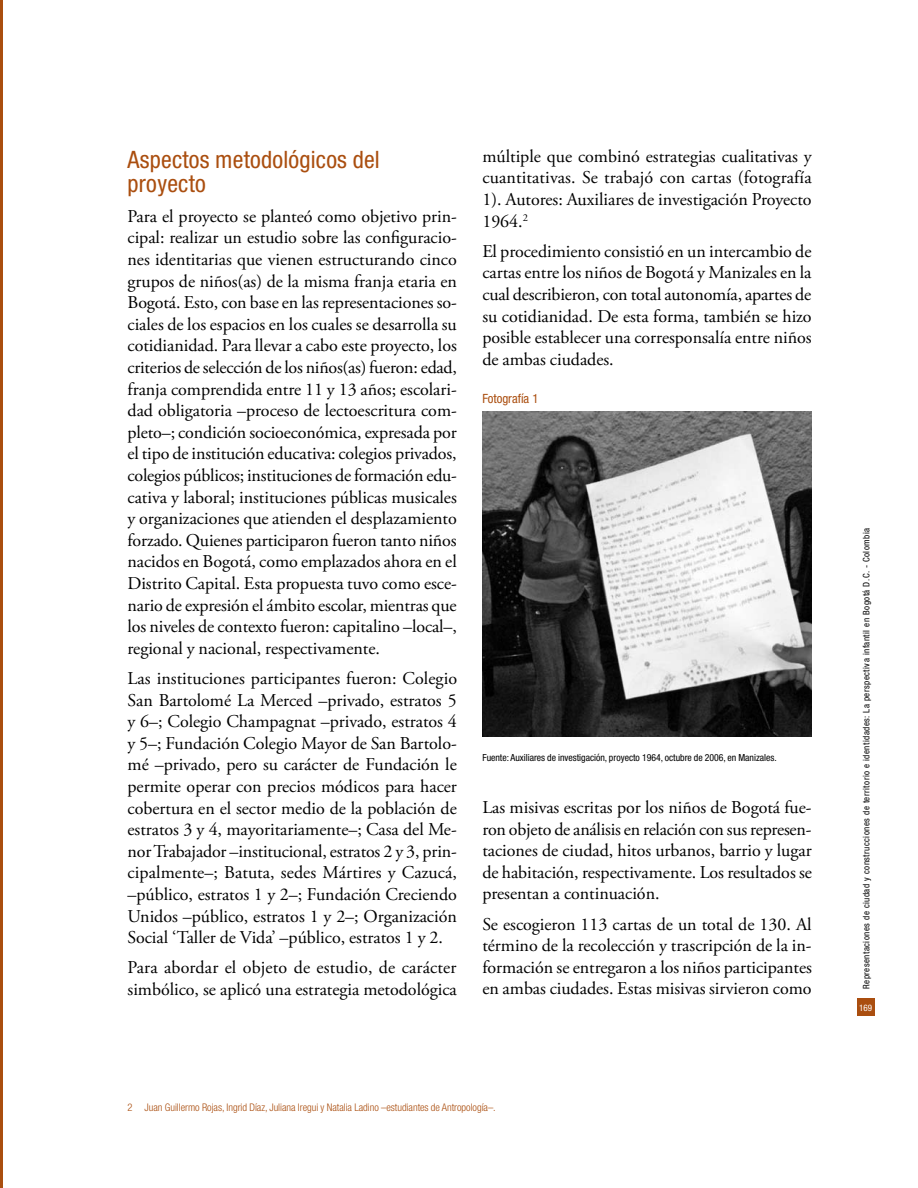
<style>
.page{position:relative;width:918px;height:1188px;background:#fff}
.page>*{position:absolute;margin:0;border:0;box-sizing:border-box;transform-origin:0 0}
.t1{font:condensed 24px/24px "Helvetica Neue";letter-spacing:.01em;color:#aa4e0f}
.t2{font:18px/21.6px "Adobe Garamond Pro";color:#000;text-align:justify}
.t3{font:condensed 12.75px "Helvetica Neue";color:#aa4e0f}
.t4{font:300 condensed 10.5px "Helvetica Neue";color:#aa4e0f}
.t5{font:condensed 9.75px "Helvetica Neue";color:#000}
.t6{font:condensed 9px "Helvetica Neue";letter-spacing:.05em;color:#000}
.t7{font:condensed 9px "Helvetica Neue";color:#fff}
</style>
<div class="page">
<hr style="left:0;top:0;width:2px;height:1188px;background:#aa4e0f">
<div style="left:857px;top:999px;width:17px;height:17px;background:#aa4e0f"></div>
<img style="left:482px;top:411px;width:330px;height:326px">
<h1 class="t1" style="left:128px;top:147px;width:254px">Aspectos metodológicos del proyecto</h1>
<p class="t2" style="left:128px;top:206px;width:331px">Para el proyecto se planteó como objetivo prin&shy;cipal: realizar un estudio sobre las configuracio&shy;nes identitarias que vienen estructurando cinco grupos de niños(as) de la misma franja etaria en Bogotá. Esto, con base en las representaciones so&shy;ciales de los espacios en los cuales se desarrolla su cotidianidad. Para llevar a cabo este proyecto, los criterios de selección de los niños(as) fueron: edad, franja comprendida entre 11 y 13 años; escolari&shy;dad obligatoria –proceso de lectoescritura com&shy;pleto–; condición socioeconómica, expresada por el tipo de institución educativa: colegios privados, colegios públicos; instituciones de formación edu&shy;cativa y laboral; instituciones públicas musicales y organizaciones que atienden el desplazamiento forzado. Quienes participaron fueron tanto niños nacidos en Bogotá, como emplazados ahora en el Distrito Capital. Esta propuesta tuvo como esce&shy;nario de expresión el ámbito escolar, mientras que los niveles de contexto fueron: capitalino –local–, regional y nacional, respectivamente.</p>
<p class="t2" style="left:128px;top:668px;width:331px">Las instituciones participantes fueron: Colegio San Bartolomé La Merced –privado, estratos 5 y 6–; Colegio Champagnat –privado, estratos 4 y 5–; Fundación Colegio Mayor de San Bartolo&shy;mé –privado, pero su carácter de Fundación le permite operar con precios módicos para hacer cobertura en el sector medio de la población de estratos 3 y 4, mayoritariamente–; Casa del Me&shy;nor Trabajador –institucional, estratos 2 y 3, prin&shy;cipalmente–; Batuta, sedes Mártires y Cazucá, –público, estratos 1 y 2–; Fundación Creciendo Unidos –público, estratos 1 y 2–; Organización Social ‘Taller de Vida’ –público, estratos 1 y 2.</p>
<p class="t2" style="left:128px;top:957px;width:331px">Para abordar el objeto de estudio, de carácter simbólico, se aplicó una estrategia metodológica</p>
<p class="t2" style="left:482px;top:146px;width:331px">múltiple que combinó estrategias cualitativas y cuantitativas. Se trabajó con cartas (fotografía 1). Autores: Auxiliares de investigación Proyecto 1964.<sup>2</sup></p>
<p class="t2" style="left:482px;top:241px;width:331px">El procedimiento consistió en un intercambio de cartas entre los niños de Bogotá y Manizales en la cual describieron, con total autonomía, apartes de su cotidianidad. De esta forma, también se hizo posible establecer una corresponsalía entre niños de ambas ciudades.</p>
<p class="t3" style="left:482px;top:391px;width:58px">Fotografía 1</p>
<p class="t5" style="left:482px;top:752px;width:296px">Fuente: Auxiliares de investigación, proyecto 1964, octubre de 2006, en Manizales.</p>
<p class="t2" style="left:482px;top:797px;width:331px">Las misivas escritas por los niños de Bogotá fue&shy;ron objeto de análisis en relación con sus represen&shy;taciones de ciudad, hitos urbanos, barrio y lugar de habitación, respectivamente. Los resultados se presentan a continuación.</p>
<p class="t2" style="left:482px;top:914px;width:331px">Se escogieron 113 cartas de un total de 130. Al término de la recolección y trascripción de la in&shy;formación se entregaron a los niños participantes en ambas ciudades. Estas misivas sirvieron como</p>
<p class="t4" style="left:128px;top:1102px;width:370px">2 Juan Guillermo Rojas, Ingrid Díaz, Juliana Iregui y Natalia Ladino –estudiantes de Antropología–.</p>
<p class="t6" style="left:861px;top:989px;width:462px;rotate:-90deg">Representaciones de ciudad y construcciones de territorio e identidades: La perspectiva infantil en Bogotá D.C. - Colombia</p>
<p class="t7" style="left:859px;top:1003px;width:14px">169</p>
</div>
